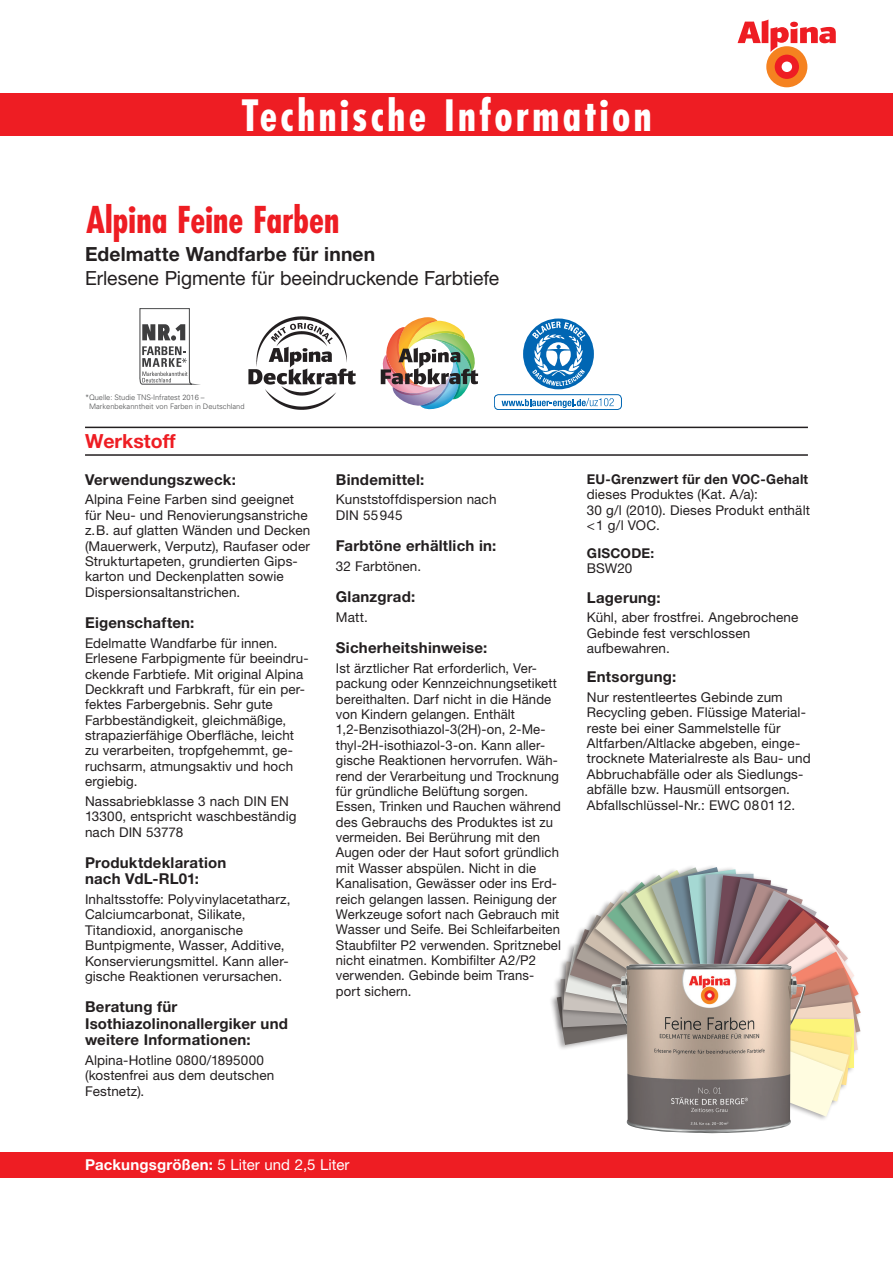
<style>
.page{position:relative;width:893px;height:1263px;background:#fff}
.page>*{position:absolute;margin:0;border:0;box-sizing:border-box;transform-origin:0 0}
.t1{font:700 condensed 42px "Futura LT";letter-spacing:.075em;color:#fff}
.t2{font:700 condensed 36px "Futura LT";color:#ee1d23}
.t3{font:19.5px "Helvetica Neue LT Std";letter-spacing:-.005em;color:#231f20}
.t4{font:700 19.5px "Helvetica Neue LT Std";letter-spacing:.005em;color:#231f20}
.t5{font:700 19.5px "Helvetica Neue LT Std";color:#ee1d23}
.t6{font:700 15px/16.5px "Helvetica Neue LT Std";letter-spacing:.015em;color:#231f20}
.t7{font:700 15px/16.5px "Helvetica Neue LT";letter-spacing:.015em;color:#231f20}
.t8{font:15px "Helvetica Neue LT Std";color:#fff}
.t9{font:13.5px/15.5px "Helvetica Neue LT Std";letter-spacing:.01em;color:#231f20}
.t10{font:13.5px/15.5px "Helvetica Neue LT";letter-spacing:.01em;color:#231f20}
.t11{font:700 13.5px "Helvetica Neue LT Std";letter-spacing:.02em;color:#231f20}
.t12{font:300 7.5px/9px "Univers";color:#4b4c4d}
.s1{font-weight:700}
</style>
<div class="page">
<div style="left:0;top:1152px;width:893px;height:26px;background:#ee1d23"></div>
<div style="left:0;top:94px;width:893px;height:42px;background:#ee1d23"></div>
<hr style="left:85px;top:454px;width:723px;height:2px;background:#231f20">
<hr style="left:85px;top:427px;width:723px;height:1px;background:#231f20">
<div style="left:766px;top:46px;width:41px;height:41px;background:#f58220;border-radius:50%"></div>
<div style="left:775px;top:55px;width:24px;height:24px;background:#ee1d23;border-radius:50%"></div>
<div style="left:782px;top:62px;width:10px;height:10px;background:#fff;border-radius:50%"></div>
<svg style="left:738px;top:19px;width:98px;height:33px"></svg>
<img style="left:248px;top:316px;width:108px;height:94px">
<img style="left:380px;top:317px;width:99px;height:93px">
<svg style="left:139px;top:308px;width:53px;height:77px"></svg>
<svg style="left:557px;top:867px;width:304px;height:249px"></svg>
<img style="left:611px;top:964px;width:195px;height:169px">
<svg style="left:523px;top:318px;width:71px;height:71px"></svg>
<div style="left:494px;top:394px;width:128px;height:16px;border:1px solid #0166b3;border-radius:4px"></div>
<svg style="left:502px;top:398px;width:112px;height:10px"></svg>
<h1 class="t1" style="left:241px;top:90px;width:412px">Technische Information</h1>
<h2 class="t2" style="left:86px;top:197px;width:255px">Alpina Feine Farben</h2>
<h3 class="t4" style="left:85px;top:242px;width:292px">Edelmatte Wandfarbe für innen</h3>
<h3 class="t3" style="left:85px;top:266px;width:416px">Erlesene Pigmente für beeindruckende Farbtiefe</h3>
<p class="t12" style="left:89px;top:393px;width:157px;text-indent:-4px">*Quelle: Studie TNS-Infratest 2016 –<br>Markenbekanntheit von Farben in Deutschland</p>
<h3 class="t5" style="left:85px;top:429px;width:92px">Werkstoff</h3>
<p class="t6" style="left:85px;top:471px;width:152px">Verwendungszweck:</p>
<p class="t9" style="left:85px;top:492px;width:227px">Alpina Feine Farben sind geeignet für Neu- und Renovierungsanstriche z.B. auf glatten Wänden und Decken (Mauerwerk, Verputz), Raufaser oder Strukturtapeten, grundierten Gips&shy;karton und Deckenplatten sowie Dispersionsaltanstrichen.</p>
<p class="t6" style="left:85px;top:614px;width:111px">Eigenschaften:</p>
<p class="t9" style="left:85px;top:635px;width:225px">Edelmatte Wandfarbe für innen.<br>Erlesene Farbpigmente für beeindru&shy;ckende Farbtiefe. Mit original Alpina Deckkraft und Farbkraft, für ein per&shy;fektes Farbergebnis. Sehr gute Farbbeständigkeit, gleichmäßige, strapazierfähige Oberfläche, leicht zu verarbeiten, tropfgehemmt, ge&shy;ruchsarm, atmungsaktiv und hoch ergiebig.</p>
<p class="t9" style="left:85px;top:793px;width:213px">Nassabriebklasse 3 nach DIN EN<br>13300, entspricht waschbeständig nach DIN 53778</p>
<p class="t6" style="left:85px;top:854px;width:143px">Produktdeklaration nach VdL-RL01:</p>
<p class="t9" style="left:85px;top:891px;width:207px">Inhaltsstoffe: Polyvinylacetatharz, Calciumcarbonat, Silikate, Titandioxid, anorganische Buntpigmente, Wasser, Additive, Konservierungsmittel. Kann aller&shy;gische Reaktionen verursachen.</p>
<p class="t7" style="left:85px;top:998px;width:205px">Beratung für<br>Isothiazolinonallergiker und weitere Informationen:</p>
<p class="t10" style="left:85px;top:1052px;width:191px">Alpina-Hotline 0800/1895000 (kostenfrei aus dem deutschen<br>Festnetz).</p>
<p class="t6" style="left:336px;top:471px;width:90px">Bindemittel:</p>
<p class="t9" style="left:336px;top:492px;width:162px">Kunststoffdispersion nach<br>DIN 55945</p>
<p class="t6" style="left:336px;top:537px;width:162px">Farbtöne erhältlich in:</p>
<p class="t9" style="left:336px;top:558px;width:87px">32 Farbtönen.</p>
<p class="t6" style="left:336px;top:588px;width:81px">Glanzgrad:</p>
<p class="t9" style="left:336px;top:609px;width:33px">Matt.</p>
<p class="t6" style="left:336px;top:639px;width:153px">Sicherheitshinweise:</p>
<p class="t9" style="left:336px;top:660px;width:227px">Ist ärztlicher Rat erforderlich, Ver&shy;packung oder Kennzeichnungsetikett bereithalten. Darf nicht in die Hände von Kindern gelangen. Enthält 1,2-Benzisothiazol-3(2H)-on, 2-Me&shy;thyl-2H-isothiazol-3-on. Kann aller&shy;gische Reaktionen hervorrufen. Wäh&shy;rend der Verarbeitung und Trocknung für gründliche Belüftung sorgen.<br>Essen, Trinken und Rauchen während des Gebrauchs des Produktes ist zu vermeiden. Bei Berührung mit den Augen oder der Haut sofort gründlich mit Wasser abspülen. Nicht in die Kanalisation, Gewässer oder ins Erd&shy;reich gelangen lassen. Reinigung der Werkzeuge sofort nach Gebrauch mit Wasser und Seife. Bei Schleifarbeiten Staubfilter P2 verwenden. Spritznebel nicht einatmen. Kombifilter A2/P2 verwenden. Gebinde beim Trans&shy;port sichern.</p>
<p class="t8" style="left:85px;top:1156px;width:266px"><span class="s1">Packungsgrößen:</span> 5 Liter und 2,5 Liter</p>
<p class="t11" style="left:587px;top:471px;width:223px">EU-Grenzwert für den VOC-Gehalt</p>
<p class="t9" style="left:587px;top:486px;width:225px">dieses Produktes (Kat. A/a):<br>30 g/l (2010). Dieses Produkt enthält &lt;1 g/l VOC.</p>
<p class="t11" style="left:587px;top:545px;width:69px">GISCODE:</p>
<p class="t9" style="left:587px;top:561px;width:47px">BSW20</p>
<p class="t6" style="left:587px;top:589px;width:75px">Lagerung:</p>
<p class="t9" style="left:587px;top:610px;width:213px">Kühl, aber frostfrei. Angebrochene<br>Gebinde fest verschlossen aufbewahren.</p>
<p class="t6" style="left:587px;top:668px;width:91px">Entsorgung:</p>
<p class="t10" style="left:587px;top:689px;width:225px">Nur restentleertes Gebinde zum Recycling geben. Flüssige Material&shy;reste bei einer Sammelstelle für Altfarben/Altlacke abgeben, einge&shy;trocknete Materialreste als Bau- und Abbruchabfälle oder als Siedlungs&shy;abfälle bzw. Hausmüll entsorgen.</p>
<p class="t9" style="left:587px;top:797px;width:210px">Abfallschlüssel-Nr.: EWC 080112.</p>
</div>
